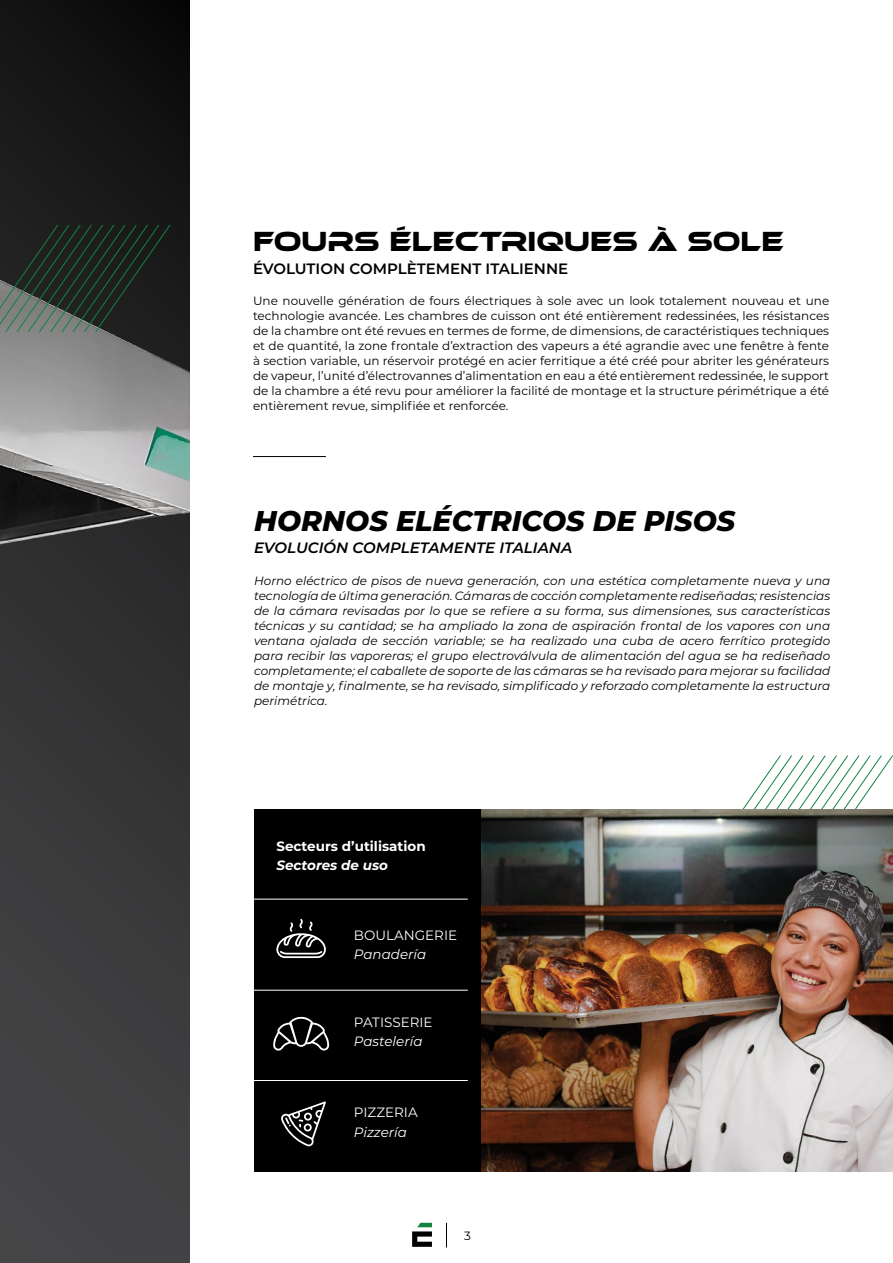
<style>
.page{position:relative;width:893px;height:1263px;background:#fff}
.page>*{position:absolute;margin:0;border:0;box-sizing:border-box;transform-origin:0 0}
.t1{font:italic 800 28.5px "Montserrat";color:#000}
.t2{font:28.5px "Ethnocentric Rg";color:#000;scale:.92 1}
.t3{font:600 15px "Montserrat";color:#000}
.t4{font:italic 600 15px "Montserrat";color:#000}
.t5{font:13.5px "Montserrat";color:#fff}
.t6{font:italic 13.5px "Montserrat";color:#fff}
.t7{font:700 13.5px "Montserrat";color:#fff}
.t8{font:italic 700 13.5px "Montserrat";color:#fff}
.t9{font:italic 12px/15px "Montserrat";color:#000;text-align:justify}
.t10{font:12px/15px "Montserrat";color:#000;text-align:justify}
</style>
<div class="page">
<svg style="left:412px;top:1223px;width:20px;height:24px"></svg>
<svg style="left:446px;top:1223px;width:1px;height:24px"></svg>
<svg style="left:742px;top:755px;width:151px;height:54px"></svg>
<img style="left:0;top:0;width:189px;height:1263px">
<div style="left:254px;top:809px;width:228px;height:363px;background:#000"></div>
<img style="left:482px;top:809px;width:411px;height:363px">
<svg style="left:276px;top:919px;width:50px;height:39px"></svg>
<svg style="left:281px;top:1101px;width:45px;height:45px"></svg>
<svg style="left:273px;top:1016px;width:56px;height:35px"></svg>
<hr style="left:253px;top:990px;width:215px;height:1px;background:#fff">
<hr style="left:253px;top:899px;width:215px;height:1px;background:#fff">
<hr style="left:253px;top:456px;width:73px;height:1px;background:#000">
<hr style="left:253px;top:1080px;width:215px;height:1px;background:#fff">
<svg style="left:0;top:224px;width:171px;height:109px;background:#2b332f"></svg>
<h1 class="t2" style="left:253px;top:224px;width:578px">FOURS ÉLECTRIQUES À SOLE</h1>
<p class="t3" style="left:253px;top:258px;width:317px">ÉVOLUTION COMPLÈTEMENT ITALIENNE</p>
<p class="t10" style="left:253px;top:293px;width:578px">Une nouvelle génération de fours électriques à sole avec un look totalement nouveau et une technologie avancée. Les chambres de cuisson ont été entièrement redessinées, les résistances de la chambre ont été revues en termes de forme, de dimensions, de caractéristiques techniques et de quantité, la zone frontale d’extraction des vapeurs a été agrandie avec une fenêtre à fente à section variable, un réservoir protégé en acier ferritique a été créé pour abriter les générateurs de vapeur, l’unité d’électrovannes d’alimentation en eau a été entièrement redessinée, le support de la chambre a été revu pour améliorer la facilité de montage et la structure périmétrique a été entièrement revue, simplifiée et renforcée.</p>
<h1 class="t1" style="left:254px;top:500px;width:483px">HORNOS ELÉCTRICOS DE PISOS</h1>
<p class="t4" style="left:254px;top:537px;width:320px">EVOLUCIÓN COMPLETAMENTE ITALIANA</p>
<p class="t9" style="left:254px;top:572px;width:578px">Horno eléctrico de pisos de nueva generación, con una estética completamente nueva y una tecnología de última generación. Cámaras de cocción completamente rediseñadas; resistencias de la cámara revisadas por lo que se refiere a su forma, sus dimensiones, sus características técnicas y su cantidad; se ha ampliado la zona de aspiración frontal de los vapores con una ventana ojalada de sección variable; se ha realizado una cuba de acero ferrítico protegido para recibir las vaporeras; el grupo electroválvula de alimentación del agua se ha rediseñado completamente; el caballete de soporte de las cámaras se ha revisado para mejorar su facilidad de montaje y, finalmente, se ha revisado, simplificado y reforzado completamente la estructura perimétrica.</p>
<p class="t7" style="left:276px;top:836px;width:151px">Secteurs d’utilisation</p>
<p class="t8" style="left:276px;top:856px;width:113px">Sectores de uso</p>
<p class="t5" style="left:354px;top:926px;width:105px">BOULANGERIE</p>
<p class="t6" style="left:354px;top:945px;width:74px">Panadería</p>
<p class="t5" style="left:354px;top:1012px;width:80px">PATISSERIE</p>
<p class="t6" style="left:354px;top:1032px;width:70px">Pastelería</p>
<p class="t5" style="left:354px;top:1103px;width:65px">PIZZERIA</p>
<p class="t6" style="left:354px;top:1122px;width:54px">Pizzería</p>
<p class="t10" style="left:464px;top:1228px;width:8px">3</p>
</div>
